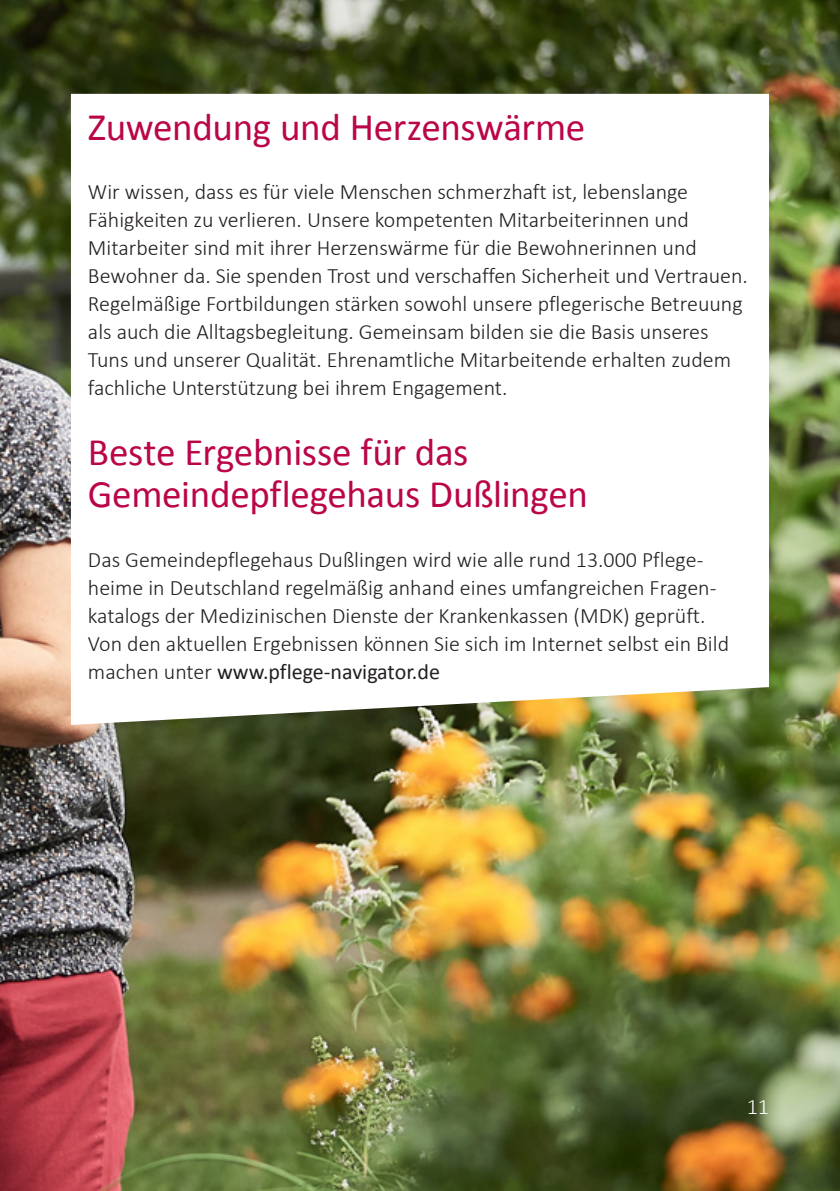
<style>
.page{position:relative;width:840px;height:1191px;background:#fff}
.page>*{position:absolute;margin:0;border:0;box-sizing:border-box;transform-origin:0 0}
.t1{font:39px/42px "Calibri";letter-spacing:-.01em;color:#ba0549}
.t2{font:300 22px/28px "Calibri";color:#231f20}
.t3{font:300 22px "Calibri";color:#fff}
.s1{font-weight:400}
</style>
<div class="page">
<img style="left:0;top:0;width:839px;height:1191px">
<svg style="left:71px;top:94px;width:697px;height:631px"></svg>
<h1 class="t1" style="left:88px;top:106px;width:498px">Zuwendung und Herzenswärme</h1>
<p class="t2" style="left:88px;top:177px;width:661px">Wir wissen, dass es für viele Menschen schmerzhaft ist, lebenslange Fähigkeiten zu verlieren. Unsere kompetenten Mitarbeiterinnen und Mitarbeiter sind mit ihrer Herzenswärme für die Bewohnerinnen und Bewohner da. Sie spenden Trost und verschaffen Sicherheit und Vertrauen.<br>Regelmäßige Fortbildungen stärken sowohl unsere pflegerische Betreuung als auch die Alltagsbegleitung. Gemeinsam bilden sie die Basis unseres Tuns und unserer Qualität. Ehrenamtliche Mitarbeitende erhalten zudem fachliche Unterstützung bei ihrem Engagement.</p>
<h1 class="t1" style="left:88px;top:431px;width:501px">Beste Ergebnisse für das<br>Gemeindepflegehaus Dußlingen</h1>
<p class="t2" style="left:88px;top:544px;width:642px">Das Gemeindepflegehaus Dußlingen wird wie alle rund 13.000 Pflege&shy;heime in Deutschland regelmäßig anhand eines umfangreichen Fragen&shy;katalogs der Medizinischen Dienste der Krankenkassen (MDK) geprüft.<br>Von den aktuellen Ergebnissen können Sie sich im Internet selbst ein Bild machen unter <span class="s1">www.pflege-navigator.de</span></p>
<p class="t3" style="left:746px;top:1093px;width:24px">11</p>
</div>
